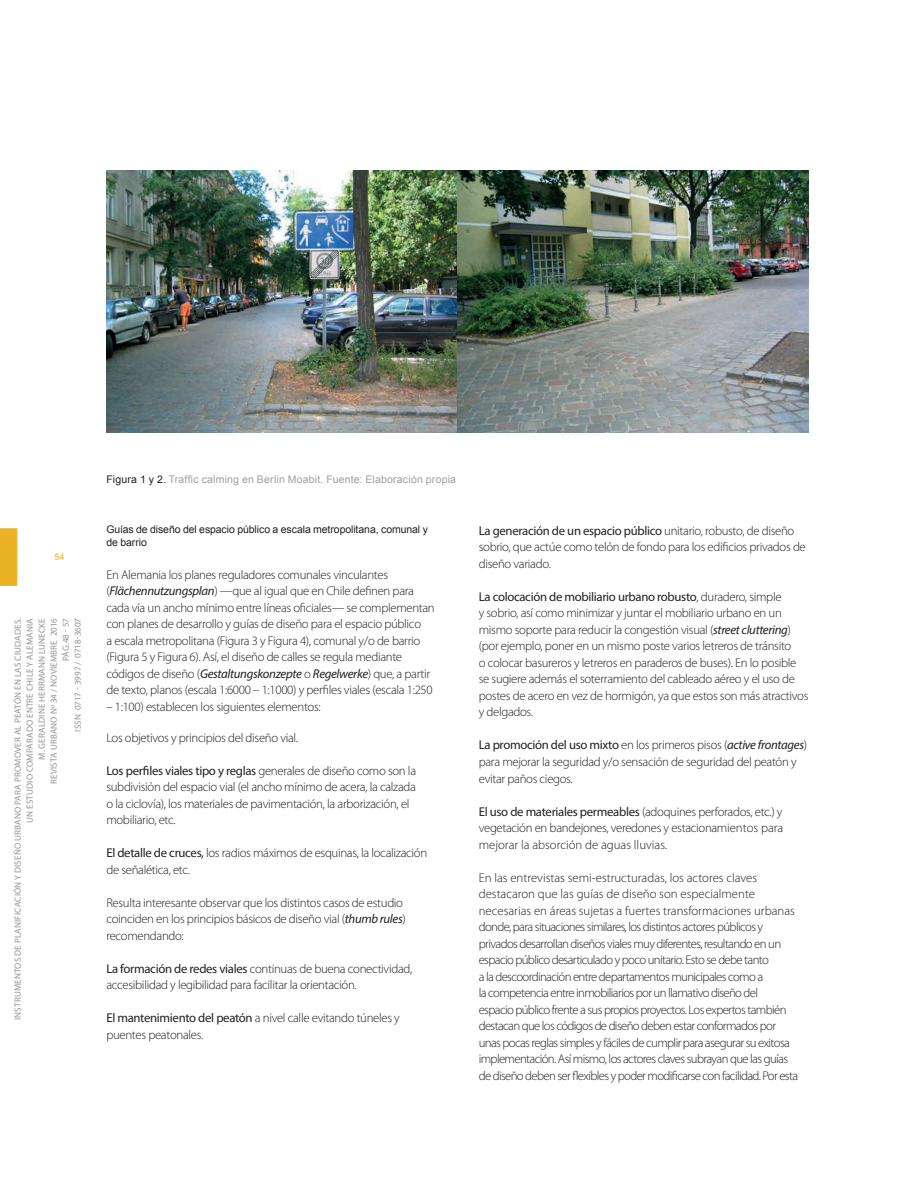
<style>
.page{position:relative;width:915px;height:1191px;background:#fff}
.page>*{position:absolute;margin:0;border:0;box-sizing:border-box;transform-origin:0 0}
.t1{font:300 12.75px/16.5px "Myriad Pro";letter-spacing:-.025em;color:#231f20}
.t2{font:300 12.75px/16.5px "Myriad Pro";letter-spacing:-.05em;color:#231f20}
.t3{font:10.5px/12.6px "Arial";letter-spacing:-.01em;color:#231f20}
.t4{font:10.5px "Arial";letter-spacing:.02em;color:#9d9fa2}
.t5{font:9px/12px "Myriad Pro";letter-spacing:.02em;color:#939598;text-align:right}
.t6{font:9px "Arial";color:#e9b325}
.s1{color:#231f20}
.s2{font-weight:400;font-style:italic}
.s3{font-weight:400}
</style>
<div class="page">
<svg style="left:0;top:528px;width:17px;height:58px"></svg>
<img style="left:106px;top:170px;width:702px;height:263px">
<p class="t6" style="left:54px;top:551px;width:12px">54</p>
<p class="t5" style="left:12px;top:1020px;width:404px;rotate:-90deg">INSTRUMENTOS DE PLANIFICACIÓN Y DISEÑO URBANO PARA PROMOVER AL PEATÓN EN LAS CIUDADES.<br>UN ESTUDIO COMPARADO ENTRE CHILE Y ALEMANIA<br>M. GERALDINE HERRMANN LUNECKE<br>REVISTA URBANO Nº 34 / NOVIEMBRE 2016<br>PÁG.48 - 57<br>ISSN 0717 - 3997 / 0718-3607</p>
<p class="t4" style="left:106px;top:472px;width:351px"><span class="s1">Figura 1 y 2.</span> Traffic calming en Berlin Moabit. Fuente: Elaboración propia</p>
<p class="t3" style="left:106px;top:523px;width:323px">Guías de diseño del espacio público a escala metropolitana, comunal y de barrio</p>
<p class="t1" style="left:106px;top:566px;width:330px">En Alemania los planes reguladores comunales vinculantes (<span class="s2">Flächennutzungsplan</span>) —que al igual que en Chile definen para cada vía un ancho mínimo entre líneas oficiales— se complementan con planes de desarrollo y guías de diseño para el espacio público<br>a escala metropolitana (Figura 3 y Figura 4), comunal y/o de barrio (Figura 5 y Figura 6). Así, el diseño de calles se regula mediante códigos de diseño (<span class="s2">Gestaltungskonzepte</span> o <span class="s2">Regelwerke</span>) que, a partir de texto, planos (escala 1:6000 – 1:1000) y perfiles viales (escala 1:250</p>
<p class="t1" style="left:106px;top:698px;width:216px">– 1:100) establecen los siguientes elementos:</p>
<p class="t1" style="left:106px;top:729px;width:193px">Los objetivos y principios del diseño vial.</p>
<p class="t1" style="left:106px;top:762px;width:311px"><span class="s3">Los perfiles viales tipo y reglas</span> generales de diseño como son la subdivisión del espacio vial (el ancho mínimo de acera, la calzada o la ciclovía), los materiales de pavimentación, la arborización, el mobiliario, etc.</p>
<p class="t1" style="left:106px;top:845px;width:322px"><span class="s3">El detalle de cruces,</span> los radios máximos de esquinas, la localización de señalética, etc.</p>
<p class="t1" style="left:106px;top:894px;width:301px">Resulta interesante observar que los distintos casos de estudio coinciden en los principios básicos de diseño vial (<span class="s2">thumb rules</span>) recomendando:</p>
<p class="t1" style="left:106px;top:960px;width:307px"><span class="s3">La formación de redes viales</span> continuas de buena conectividad, accesibilidad y legibilidad para facilitar la orientación.</p>
<p class="t1" style="left:106px;top:1010px;width:295px"><span class="s3">El mantenimiento del peatón</span> a nivel calle evitando túneles y puentes peatonales.</p>
<p class="t1" style="left:478px;top:522px;width:328px"><span class="s3">La generación de un espacio público</span> unitario, robusto, de diseño sobrio, que actúe como telón de fondo para los edificios privados de diseño variado.</p>
<p class="t1" style="left:478px;top:588px;width:331px"><span class="s3">La colocación de mobiliario urbano robusto</span>, duradero, simple<br>y sobrio, así como minimizar y juntar el mobiliario urbano en un mismo soporte para reducir la congestión visual (<span class="s2">street cluttering</span>) (por ejemplo, poner en un mismo poste varios letreros de tránsito<br>o colocar basureros y letreros en paraderos de buses). En lo posible se sugiere además el soterramiento del cableado aéreo y el uso de postes de acero en vez de hormigón, ya que estos son más atractivos y delgados.</p>
<p class="t1" style="left:478px;top:737px;width:330px"><span class="s3">La promoción del uso mixto</span> en los primeros pisos (<span class="s2">active frontages</span>) para mejorar la seguridad y/o sensación de seguridad del peatón y evitar paños ciegos.</p>
<p class="t1" style="left:478px;top:803px;width:306px;text-align:justify"><span class="s3">El uso de materiales permeables</span> (adoquines perforados, etc.) y vegetación en bandejones, veredones y estacionamientos para mejorar la absorción de aguas lluvias.</p>
<p class="t2" style="left:478px;top:869px;width:321px">En las entrevistas semi-estructuradas, los actores claves destacaron que las guías de diseño son especialmente necesarias en áreas sujetas a fuertes transformaciones urbanas donde, para situaciones similares, los distintos actores públicos y privados desarrollan diseños viales muy diferentes, resultando en un espacio público desarticulado y poco unitario. Esto se debe tanto<br>a la descoordinación entre departamentos municipales como a<br>la competencia entre inmobiliarios por un llamativo diseño del<br>espacio público frente a sus propios proyectos. Los expertos también destacan que los códigos de diseño deben estar conformados por unas pocas reglas simples y fáciles de cumplir para asegurar su exitosa implementación. Así mismo, los actores claves subrayan que las guías de diseño deben ser flexibles y poder modificarse con facilidad. Por esta</p>
</div>
